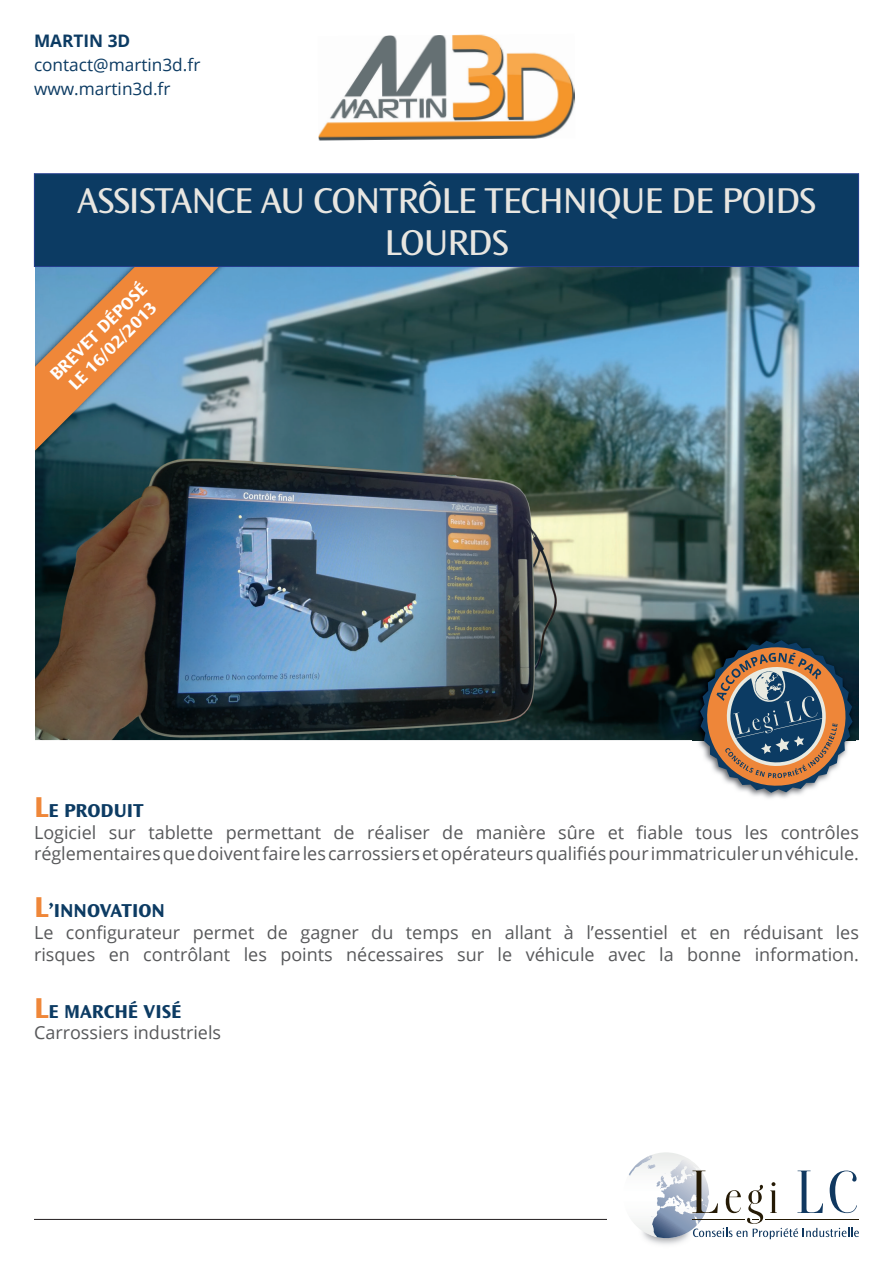
<style>
.page{position:relative;width:893px;height:1276px;background:#fff}
.page>*{position:absolute;margin:0;border:0;box-sizing:border-box;transform-origin:0 0}
.t1{font:semi-expanded 37.5px/42px "Ocean Sans Std";letter-spacing:-.025em;color:#e8e6e1;text-align:center}
.t2{font:700 semi-expanded 19.5px "Ocean Sans Std";color:#0c3b63}
.t3{font:18px/21.6px "Open Sans";color:#57585a}
.t4{font:700 semi-expanded 18px/20.2px "Ocean Sans Std";color:#fff;text-align:center}
.t5{font:17.25px/24px "Open Sans";color:#0c3b63}
.t6{font:700 17.25px "Open Sans";color:#0c3b63}
.s1{font-size:30px;color:#ef8739}
</style>
<div class="page">
<hr style="left:34px;top:1219px;width:821px;height:1px;background:#231f20">
<img style="left:35px;top:267px;width:824px;height:473px">
<img style="left:35px;top:267px;width:217px;height:222px">
<svg style="left:35px;top:267px;width:214px;height:215px;background:#7f8482"></svg>
<div style="left:607px;top:1152px;width:268px;height:97px;background:#fff"></div>
<svg style="left:623px;top:1152px;width:86px;height:86px"></svg>
<svg style="left:629px;top:1155px;width:230px;height:84px"></svg>
<img style="left:693px;top:637px;width:163px;height:162px">
<svg style="left:700px;top:640px;width:153px;height:153px;background:#7a7169"></svg>
<div style="left:34px;top:174px;width:825px;height:92px;background:#0c3b63"></div>
<div style="left:34px;top:173px;width:825px;height:94px;border:1px solid #253f8e"></div>
<img style="left:318px;top:34px;width:257px;height:106px">
<p class="t6" style="left:34px;top:29px;width:98px">MARTIN 3D</p>
<p class="t5" style="left:34px;top:53px;width:168px">contact@martin3d.fr www.martin3d.fr</p>
<h1 class="t1" style="left:77px;top:180px;width:740px">ASSISTANCE AU CONTRÔLE TECHNIQUE DE POIDS<br>LOURDS</h1>
<p class="t4" style="left:46px;top:370px;width:131px;rotate:-45deg">BREVET DÉPOSÉ<br>LE 16/02/2013</p>
<p class="t2" style="left:34px;top:799px;width:111px"><span class="s1">L</span>E PRODUIT</p>
<p class="t3" style="left:34px;top:821px;width:826px">Logiciel sur tablette permettant de réaliser de manière sûre et fiable tous les contrôles réglementaires que doivent faire les carrossiers et opérateurs qualifiés pour immatriculer un véhicule.</p>
<p class="t2" style="left:34px;top:900px;width:132px"><span class="s1">L</span>’INNOVATION</p>
<p class="t3" style="left:34px;top:921px;width:826px">Le configurateur permet de gagner du temps en allant à l’essentiel et en réduisant les risques en contrôlant les points nécessaires sur le véhicule avec la bonne information.</p>
<p class="t2" style="left:34px;top:1000px;width:149px"><span class="s1">L</span>E MARCHÉ VISÉ</p>
<p class="t3" style="left:34px;top:1021px;width:189px">Carrossiers industriels</p>
</div>
